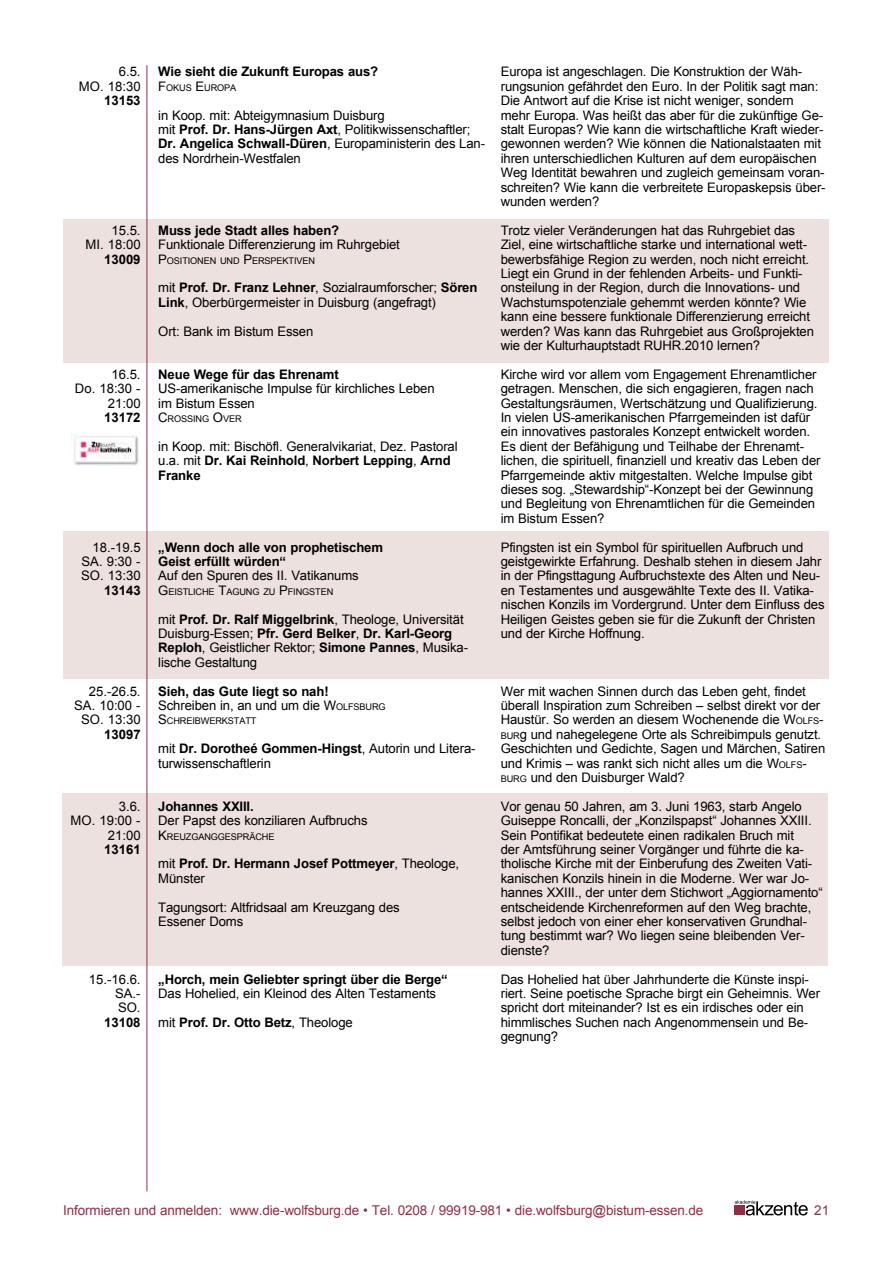
<style>
.page{position:relative;width:893px;height:1263px;background:#fff}
.page>*{position:absolute;margin:0;border:0;box-sizing:border-box;transform-origin:0 0}
.t1{font:13.5px "Arial";letter-spacing:-.01em;color:#8d2f45}
.t2{font:13.2px/14.4px "Arial";letter-spacing:-.01em;color:#000}
.t3{font:700 13.2px/14.4px "Arial";letter-spacing:-.01em;color:#000}
.t4{font:9.15px "Arial";letter-spacing:-.015em;color:#000}
.s1{font-size:13.2px}
.s2{font-weight:700}
.s3{font-weight:400}
.s4{font-weight:400;font-size:9.15px}
.s5{font-style:inherit}
.s6{font-size:9.15px}
</style>
<div class="page">
<svg style="left:735px;top:1200px;width:73px;height:15px"></svg>
<div style="left:735px;top:1205px;width:10px;height:10px;background:#8d2f45"></div>
<div style="left:62px;top:793px;width:765px;height:172px;background:#ede1df"></div>
<div style="left:64px;top:531px;width:765px;height:148px;background:#ede1df"></div>
<div style="left:63px;top:219px;width:766px;height:143px;background:#ede1df"></div>
<hr style="left:147px;top:65px;width:1px;height:1126px;background:#8d2f45">
<img style="left:73px;top:434px;width:66px;height:31px">
<p class="t2" style="left:79px;top:65px;width:63px;text-align:right">6.5.<br>MO. 18:30</p>
<p class="t3" style="left:104px;top:94px;width:38px">13153</p>
<p class="t2" style="left:86px;top:223px;width:57px;text-align:right">15.5.<br>MI. 18:00</p>
<p class="t3" style="left:104px;top:252px;width:38px">13009</p>
<p class="t2" style="left:75px;top:367px;width:67px;text-align:right">16.5.<br>Do. 18:30 -<br>21:00</p>
<p class="t3" style="left:104px;top:410px;width:38px">13172</p>
<p class="t2" style="left:81px;top:540px;width:61px;text-align:justify;text-indent:11px">18.-19.5<br>SA. 9:30 - SO. 13:30</p>
<p class="t3" style="left:104px;top:583px;width:38px">13143</p>
<p class="t2" style="left:74px;top:684px;width:68px;text-align:right">25.-26.5.<br>SA. 10:00 -<br>SO. 13:30</p>
<p class="t3" style="left:104px;top:727px;width:38px">13097</p>
<p class="t2" style="left:71px;top:799px;width:72px;text-align:right">3.6.<br>MO. 19:00 -<br>21:00</p>
<p class="t3" style="left:104px;top:842px;width:38px">13161</p>
<p class="t2" style="left:115px;top:972px;width:27px;text-align:justify;text-indent:-26px">15.-16.6.<br>SA.- SO.</p>
<p class="t3" style="left:104px;top:1015px;width:38px">13108</p>
<p class="t3" style="left:158px;top:65px;width:221px">Wie sieht die Zukunft Europas aus?</p>
<p class="t4" style="left:158px;top:82px;width:80px"><span class="s1">F</span>OKUS <span class="s1">E</span> UROPA</p>
<p class="t2" style="left:158px;top:108px;width:328px">in Koop. mit: Abteigymnasium Duisburg<br>mit <span class="s2">Prof. Dr. Hans-Jürgen Axt</span>, Politikwissenschaftler; <span class="s2">Dr. Angelica Schwall-Düren</span>, Europaministerin des Lan&shy;des Nordrhein-Westfalen</p>
<p class="t3" style="left:158px;top:223px;width:183px">Muss jede Stadt alles haben?</p>
<p class="t2" style="left:158px;top:237px;width:243px">Funktionale Differenzierung im Ruhrgebiet</p>
<p class="t4" style="left:158px;top:254px;width:158px"><span class="s1">P</span>OSITIONEN UND <span class="s1">P</span>ERSPEKTIVEN</p>
<p class="t2" style="left:158px;top:281px;width:321px">mit <span class="s2">Prof. Dr. Franz Lehner</span>, Sozialraumforscher; <span class="s2">Sören<br>Link</span>, Oberbürgermeister in Duisburg (angefragt)</p>
<p class="t2" style="left:158px;top:324px;width:157px">Ort: Bank im Bistum Essen</p>
<p class="t3" style="left:158px;top:367px;width:182px">Neue Wege für das Ehrenamt</p>
<p class="t2" style="left:158px;top:381px;width:278px">US-amerikanische I mpulse für kirchliches Leben im Bistum Essen</p>
<p class="t4" style="left:158px;top:413px;width:85px"><span class="s1">C</span>ROSSING <span class="s1">O</span>VER</p>
<p class="t2" style="left:158px;top:439px;width:301px">in Koop. mit: Bischöfl. Generalvikariat, Dez. Pastoral u.a. mit <span class="s2">Dr. Kai Reinhold</span>, <span class="s2">Norbert Lepping</span>, <span class="s2">Arnd<br>Franke</span></p>
<p class="t3" style="left:158px;top:540px;width:226px">„Wenn doch alle von prophetischem<br>Geist erfüllt würden“</p>
<p class="t2" style="left:158px;top:569px;width:202px">Auf den Spuren des II . Vatikanums</p>
<p class="t4" style="left:158px;top:586px;width:177px"><span class="s1">G</span> EISTLICHE <span class="s1">T</span>AGUNG ZU <span class="s1">P</span>FINGSTEN</p>
<p class="t2" style="left:158px;top:612px;width:311px">mit <span class="s2">Prof. Dr. Ralf Miggelbrink</span>, Theologe, U niversität Duisburg-Essen; <span class="s2">Pfr. Gerd Belker</span>, <span class="s2">Dr. Karl-Georg Reploh</span>, Geistlicher Rektor; <span class="s2">Simone Pannes</span>, Musika&shy;lische Gestaltung</p>
<p class="t3" style="left:158px;top:684px;width:229px">Sieh, das Gute liegt so nah!<br><span class="s3">Schreiben in, an und um die</span> <span class="s3">W</span><span class="s4">OLFSBURG</span></p>
<p class="t4" style="left:158px;top:715px;width:83px"><span class="s1">S</span>CHREIBWERKSTATT</p>
<p class="t2" style="left:158px;top:741px;width:319px">mit <span class="s2">Dr. Dorotheé Gommen-Hingst</span>, Autorin und Litera&shy;turwissenschaftlerin</p>
<p class="t3" style="left:158px;top:799px;width:97px">Johannes XXIII .</p>
<p class="t2" style="left:158px;top:813px;width:211px">Der Papst des konziliaren Aufbruchs</p>
<p class="t4" style="left:158px;top:830px;width:118px"><span class="s1">K</span>REUZGANGGESPRÄCHE</p>
<p class="t3" style="left:158px;top:857px;width:302px"><span class="s3">mit</span> Prof. Dr. Hermann Josef Pottmeyer<span class="s3">, Theologe,<br>Münster</span></p>
<p class="t2" style="left:158px;top:900px;width:243px">Tagungsort: Altfridsaal am Kreuzgang des<br>Essener Doms</p>
<p class="t3" style="left:158px;top:972px;width:291px">„Horch, mein Geliebter springt über die Berge“</p>
<p class="t2" style="left:158px;top:979px;width:279px;line-height:28.8px">Das Hohelied, ein Kleinod des Alten Testaments mit <span class="s2">Prof. Dr. Otto Betz</span>, Theologe</p>
<p class="t2" style="left:501px;top:65px;width:326px">Europa ist angeschlagen. Die Konstruktion der Wäh&shy;rungsunion gefährdet den Euro. I n der Politik sagt man:<br>Die Antwort auf die Krise ist nicht weniger, sondern mehr Europa. Was heißt das aber für die zukünftige Ge&shy;stalt Europas? Wie kann die wirtschaftliche Kraft wieder&shy;gewonnen werden? Wie können die Nationalstaaten mit ihren unterschiedlichen Kulturen auf dem europäischen Weg Identität bewahren und zugleich gemeinsam voran&shy;schreiten? Wie kann die verbreitete Europaskepsis über&shy;wunden werden?</p>
<p class="t2" style="left:501px;top:223px;width:315px">Trotz vieler Veränderungen hat das Ruhrgebiet das Ziel, eine wirtschaftliche starke und international wett&shy;bewerbsfähige Region zu werden, noch nicht erreicht.<br>Liegt ein Grund in der fehlenden Arbeits- und Funkti&shy;onsteilung in der Region, durch die I nnovations- und Wachstumspotenziale gehemmt werden könnte? Wie kann eine bessere funktionale Differenzierung erreicht werden? Was kann das Ruhrgebiet aus Großprojekten wie der Kulturhauptstadt RUHR</p>
<p class="t2" style="left:501px;top:331px;width:318px;line-height:28.8px;text-indent:180px">.2010 lernen?<br>Kirche wird vor allem vom Engagement Ehrenamtlicher</p>
<p class="t2" style="left:501px;top:381px;width:322px">getragen. Menschen, die sich engagieren, fragen nach Gestaltungsräumen, Wertschätzung und Qualifizierung.<br>I n vielen US-amerikanischen Pfarrgemeinden ist dafür ein innovatives pastorales Konzept entwickelt worden.<br>Es dient der Befähigung und Teilhabe der Ehrenamt&shy;lichen, die spirituell, finanziell und kreativ das Leben der Pfarrgemeinde aktiv mitgestalten. Welche I mpulse gibt dieses sog. „Stewardship“-Konzept bei der Gewinnung und Begleitung von Ehrenamtlichen für die Gemeinden im Bistum Essen?</p>
<p class="t2" style="left:501px;top:540px;width:325px">Pfingsten ist ein Symbol für spirituellen Aufbruch und geistgewirkte Erfahrung. Deshalb stehen in diesem Jahr in der Pfingsttagung Aufbruchstexte des Alten und N eu&shy;en Testamentes und ausgewählte Texte des II . Vatika&shy;nischen Konzils im Vordergrund. U nter dem Einfluss des Heiligen Geistes geben sie für die Zukunft der Christen und der Kirche Hoffnung.</p>
<p class="t2" style="left:501px;top:684px;width:326px">Wer mit wachen Sinnen durch das Leben geht, findet überall I nspiration zum Schreiben – selbst direkt vor der Haustür. So werden an diesem Wochenende die <span class="s5">W</span><span class="s6">OLFS</span><span class="s5">-</span><span class="s6">BUR</span>g und nahegelegene Orte als Schreibimpuls genutzt.<br>Geschichten und Gedichte, Sagen und Märchen, Satiren und Krimis – was rankt sich nicht alles um die <span class="s5">W</span><span class="s6">OLFS</span><span class="s5">-</span><span class="s6">BURG</span> und den Duisburger Wald?</p>
<p class="t2" style="left:501px;top:799px;width:324px">Vor genau 50 Jahren, am 3. Juni 1963, starb Angelo Guiseppe Roncalli, der „Konzilspapst“ Johannes XXIII .<br>Sein Pontifikat bedeutete einen radikalen Bruch mit<br>der Amtsführung seiner Vorgänger und führte die ka&shy;tholische Kirche mit der Einberufung des Zweiten Vati&shy;kanischen Konzils hinein in die Moderne. Wer war Jo&shy;hannes XXIII ., der unter dem Stichwort „Aggiornamento“ entscheidende Kirchenreformen auf den Weg brachte, selbst jedoch von einer eher konservativen Grundhal&shy;tung bestimmt war? Wo liegen seine bleibenden Ver&shy;dienste?</p>
<p class="t2" style="left:501px;top:972px;width:321px">Das Hohelied hat über Jahrhunderte die Künste inspi&shy;riert. Seine poetische Sprache birgt ein Geheimnis. Wer spricht dort miteinander? Ist es ein irdisches oder ein himmlisches Suchen nach Angenommensein und Be&shy;gegnung?</p>
<p class="t1" style="left:63px;top:1202px;width:642px">Informieren und anmelden: www.die-wolfsburg.de • Tel. 0208 / 99919-981 • die.wolfsburg@bistum-essen.de</p>
<p class="t1" style="left:814px;top:1202px;width:16px">21</p>
</div>
